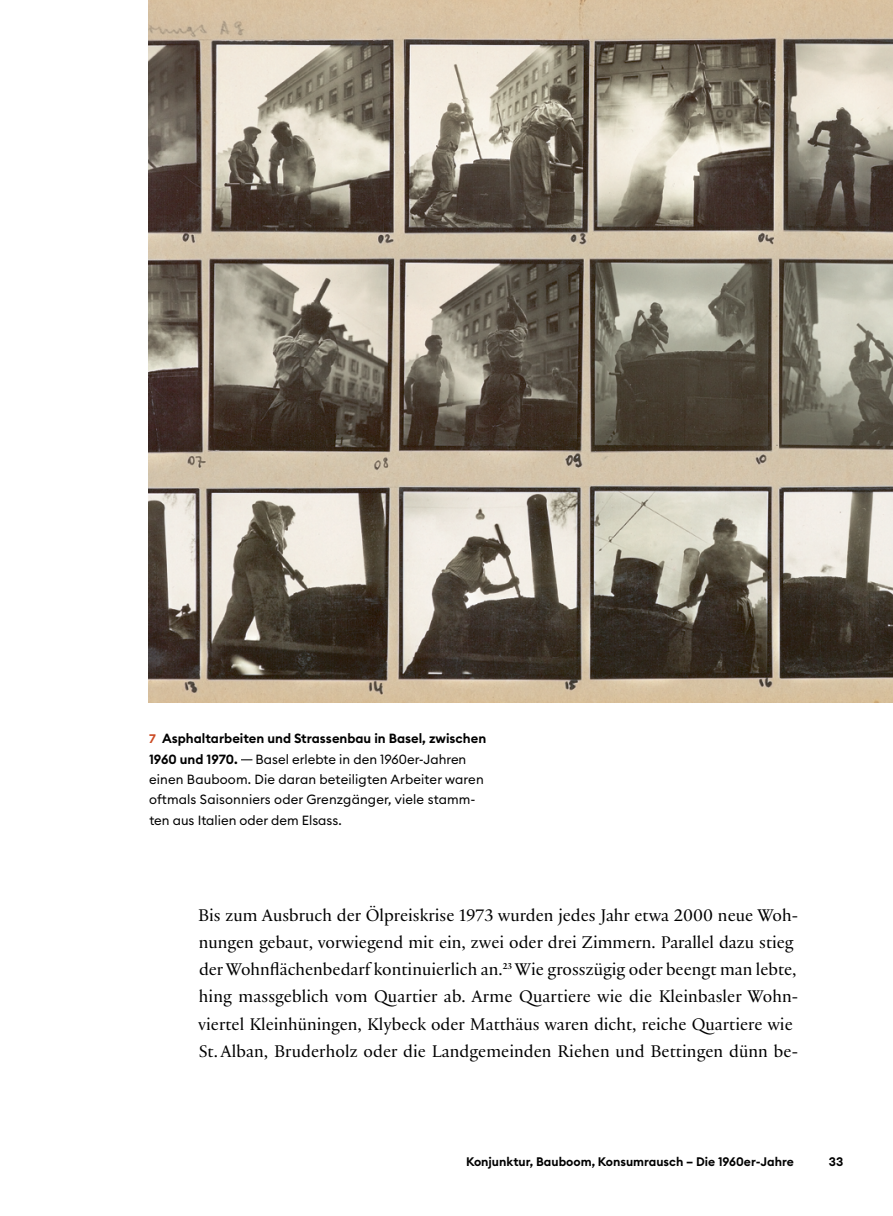
<style>
.page{position:relative;width:893px;height:1216px;background:#fff}
.page>*{position:absolute;margin:0;border:0;box-sizing:border-box;transform-origin:0 0}
.GT_ohne_Einzug{font:18.2px/27.3px "Practice";color:#000}
.Abb_Legende_fett{font:13.12px/20.5px "Euclid Circular B";letter-spacing:.01em;color:#000}
.Abb_Legende_fett-2{font:600 13.12px/20.5px "Euclid Circular B";color:#000}
.t1{font:600 12.25px "Euclid Circular B";color:#000}
.s1{font-size:12.25px;color:#cb4a23}
</style>
<div class="page">
<img style="left:149px;top:0;width:744px;height:702px">
<p class="Abb_Legende_fett-2" style="left:149px;top:728px;width:339px"><span class="s1">7</span> Asphaltarbeiten und Strassenbau in Basel, zwischen<br>1960 und 1970.</p>
<p class="Abb_Legende_fett" style="left:149px;top:748px;width:336px;text-indent:107px">Basel erlebte in den 1960er-Jahren einen Bauboom. Die daran beteiligten Arbeiter waren oftmals Saisonniers oder Grenzgänger, viele stamm&shy;ten aus Italien oder dem Elsass.</p>
<p class="GT_ohne_Einzug" style="left:198px;top:900px;width:602px">Bis zum Ausbruch der Ölpreiskrise 1973 wurden jedes Jahr etwa 2000 neue Woh&shy;nungen gebaut, vorwiegend mit ein, zwei oder drei Zimmern. Parallel dazu stieg der Wohnflächenbedarf kontinuierlich an.<sup>23</sup> Wie grosszügig oder beengt man lebte, hing massgeblich vom Quartier ab. Arme Quartiere wie die Kleinbasler Wohn&shy;viertel Kleinhüningen, Klybeck oder Matthäus waren dicht, reiche Quartiere wie St.Alban, Bruderholz oder die Landgemeinden Riehen und Bettingen dünn be-</p>
<p class="t1" style="left:466px;top:1153px;width:329px">Konjunktur, Bauboom, Konsumrausch – Die 1960er-Jahre</p>
<p class="t1" style="left:829px;top:1153px;width:16px">33</p>
</div>
